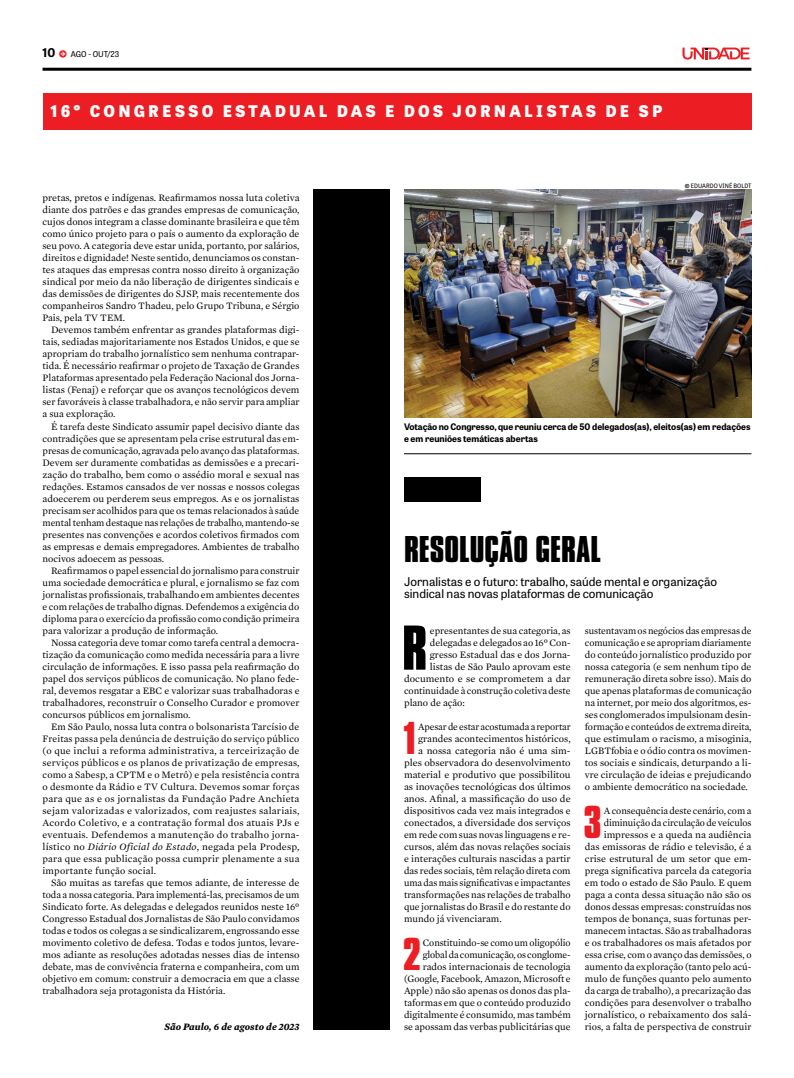
<style>
.page{position:relative;width:794px;height:1078px;background:#fff}
.page>*{position:absolute;margin:0;border:0;box-sizing:border-box;transform-origin:0 0}
.t1{font:700 54.3px "Compacta BT";color:#000}
.t2{font:700 39.6px "Compacta BT";color:#ed1d24}
.t3{font:700 32px "Compacta BT";color:#000}
.t4{font:800 16px "Tablet Gothic";letter-spacing:.2em;color:#fff}
.t5{font:12px/12px "Tablet Gothic";color:#000}
.t6{font:10px/12px "Mercury Text G1";color:#000;text-align:justify}
.t7{font:italic 700 10px "Mercury Text G1";color:#000}
.t8{font:700 9px/12px "Tablet Gothic";letter-spacing:-.005em;color:#000}
.t9{font:8px "Tablet Gothic";color:#000}
.t10{font:6px "Tablet Gothic";color:#000}
.s1{font-weight:700;font-size:12px}
.s2{font-family:"Mercury Text G1";font-size:10px;color:#ed1d24}
.s3{font-weight:700}
.s4{font-style:italic}
</style>
<div class="page">
<hr style="left:43px;top:68px;width:708px;height:3px;background:#000">
<svg style="left:682px;top:48px;width:67px;height:12px"></svg>
<div style="left:314px;top:189px;width:76px;height:840px;background:#000"></div>
<div style="left:43px;top:93px;width:708px;height:36px;background:#ed1d24"></div>
<img style="left:404px;top:189px;width:347px;height:228px">
<div style="left:404px;top:477px;width:76px;height:24px;background:#000"></div>
<hr style="left:404px;top:453px;width:347px;height:1px;background:#000">
<p class="t9" style="left:43px;top:49px;width:78px"><span class="s1">10</span> <span class="s2">•</span> AGO - OUT/23</p>
<h3 class="t4" style="left:50px;top:100px;width:613px">16º CONGRESSO ESTADUAL DAS E DOS JORNALISTAS DE SP</h3>
<p class="t10" style="left:685px;top:181px;width:68px"><span class="s3">©</span> EDUARDO VINÉ BOLDT</p>
<p class="t6" style="left:43px;top:191px;width:258px">pretas, pretos e indígenas. Reafirmamos nossa luta coletiva diante dos patrões e das grandes empresas de comunicação, cujos donos integram a classe dominante brasileira e que têm como único projeto para o país o aumento da exploração de seu povo. A categoria deve estar unida, portanto, por salários, direitos e dignidade! Neste sentido, denunciamos os constan&shy;tes ataques das empresas contra nosso direito à organização sindical por meio da não liberação de dirigentes sindicais e das demissões de dirigentes do SJSP, mais recentemente dos companheiros Sandro Thadeu, pelo Grupo Tribuna, e Sérgio Pais, pela TV TEM.</p>
<p class="t6" style="left:43px;top:323px;width:258px;text-indent:9px">Devemos também enfrentar as grandes plataformas digi&shy;tais, sediadas majoritariamente nos Estados Unidos, e que se apropriam do trabalho jornalístico sem nenhuma contrapar&shy;tida. É necessário reafirmar o projeto de Taxação de Grandes Plataformas apresentado pela Federação Nacional dos Jorna&shy;listas (Fenaj) e reforçar que os avanços tecnológicos devem ser favoráveis à classe trabalhadora, e não servir para ampliar a sua exploração.</p>
<p class="t6" style="left:43px;top:419px;width:258px;text-indent:9px">É tarefa deste Sindicato assumir papel decisivo diante das contradições que se apresentam pela crise estrutural das em&shy;presas de comunicação, agravada pelo avanço das plataformas.<br>Devem ser duramente combatidas as demissões e a precari&shy;zação do trabalho, bem como o assédio moral e sexual nas redações. Estamos cansados de ver nossas e nossos colegas adoecerem ou perderem seus empregos. As e os jornalistas precisam ser acolhidos para que os temas relacionados à saúde mental tenham destaque nas relações de trabalho, mantendo-se presentes nas convenções e acordos coletivos firmados com as empresas e demais empregadores. Ambientes de trabalho nocivos adoecem as pessoas.</p>
<p class="t6" style="left:43px;top:563px;width:259px;text-indent:9px">Reafirmamos o papel essencial do jornalismo para construir uma sociedade democrática e plural, e jornalismo se faz com jornalistas profissionais, trabalhando em ambientes decentes e com relações de trabalho dignas. Defendemos a exigência do diploma para o exercício da profissão como condição primeira para valorizar a produção de informação.</p>
<p class="t6" style="left:43px;top:635px;width:258px;text-indent:9px">Nossa categoria deve tomar como tarefa central a democra&shy;tização da comunicação como medida necessária para a livre circulação de informações. E isso passa pela reafirmação do papel dos serviços públicos de comunicação. No plano fede&shy;ral, devemos resgatar a EBC e valorizar suas trabalhadoras e trabalhadores, reconstruir o Conselho Curador e promover concursos públicos em jornalismo.</p>
<p class="t6" style="left:43px;top:719px;width:258px;text-indent:9px">Em São Paulo, nossa luta contra o bolsonarista Tarcísio de Freitas passa pela denúncia de destruição do serviço público (o que inclui a reforma administrativa, a terceirização de serviços públicos e os planos de privatização de empresas, como a Sabesp, a CPTM e o Metrô) e pela resistência contra o desmonte da Rádio e TV Cultura. Devemos somar forças para que as e os jornalistas da Fundação Padre Anchieta sejam valorizadas e valorizados, com reajustes salariais, Acordo Coletivo, e a contratação formal dos atuais PJs e eventuais. Defendemos a manutenção do trabalho jorna&shy;lístico no <span class="s4">Diário Oficial do Estado</span>, negada pela Prodesp, para que essa publicação possa cumprir plenamente a sua importante função social.</p>
<p class="t6" style="left:43px;top:875px;width:259px;text-indent:9px">São muitas as tarefas que temos adiante, de interesse de toda a nossa categoria. Para implementá-las, precisamos de um Sindicato forte. As delegadas e delegados reunidos neste 16º Congresso Estadual dos Jornalistas de São Paulo convidamos todas e todos os colegas a se sindicalizarem, engrossando esse movimento coletivo de defesa. Todas e todos juntos, levare&shy;mos adiante as resoluções adotadas nesses dias de intenso debate, mas de convivência fraterna e companheira, com um objetivo em comum: construir a democracia em que a classe trabalhadora seja protagonista da História.</p>
<p class="t7" style="left:164px;top:1018px;width:136px">São Paulo, 6 de agosto de 2023</p>
<p class="t8" style="left:404px;top:420px;width:348px">Votação no Congresso, que reuniu cerca de 50 delegados(as), eleitos(as) em redações e em reuniões temáticas abertas</p>
<h3 class="t3" style="left:404px;top:529px;width:199px">RESOLUÇÃO GERAL</h3>
<p class="t5" style="left:404px;top:574px;width:314px">Jornalistas e o futuro: trabalho, saúde mental e organização sindical nas novas plataformas de comunicação</p>
<h1 class="t1" style="left:402px;top:614px;width:27px">R</h1>
<p class="t6" style="left:430px;top:623px;width:142px">epresentantes de sua categoria, as</p>
<p class="t6" style="left:585px;top:623px;width:168px">sustentavam os negócios das empresas de comunicação e se apropriam diariamente do conteúdo jornalístico produzido por nossa categoria (e sem nenhum tipo de remuneração direta sobre isso). Mais do que apenas plataformas de comunicação na internet, por meio dos algoritmos, es&shy;ses conglomerados impulsionam desin&shy;formação e conteúdos de extrema direita, que estimulam o racismo, a misoginia, LGBTfobia e o ódio contra os movimen&shy;tos sociais e sindicais, deturpando a li&shy;vre circulação de ideias e prejudicando o ambiente democrático na sociedade.</p>
<h2 class="t2" style="left:583px;top:797px;width:20px">3</h2>
<p class="t6" style="left:430px;top:635px;width:142px">delegadas e delegados ao 16º Con-</p>
<p class="t6" style="left:430px;top:647px;width:142px">gresso Estadual das e dos Jorna-</p>
<p class="t6" style="left:430px;top:659px;width:142px">listas de São Paulo aprovam este</p>
<p class="t6" style="left:404px;top:671px;width:168px">documento e se comprometem a dar</p>
<p class="t6" style="left:404px;top:683px;width:168px">continuidade à construção coletiva deste</p>
<p class="t6" style="left:404px;top:695px;width:62px">plano de ação:</p>
<h2 class="t2" style="left:404px;top:713px;width:14px">1</h2>
<p class="t6" style="left:418px;top:719px;width:154px">Apesar de estar acostumada a reportar</p>
<p class="t6" style="left:418px;top:731px;width:154px">grandes acontecimentos históricos,</p>
<p class="t6" style="left:418px;top:743px;width:154px">a nossa categoria não é uma sim-</p>
<p class="t6" style="left:404px;top:755px;width:168px">ples observadora do desenvolvimento</p>
<p class="t6" style="left:404px;top:767px;width:168px">material e produtivo que possibilitou</p>
<p class="t6" style="left:404px;top:779px;width:168px">as inovações tecnológicas dos últimos</p>
<p class="t6" style="left:404px;top:791px;width:168px">anos. Afinal, a massificação do uso de</p>
<p class="t6" style="left:404px;top:803px;width:168px">dispositivos cada vez mais integrados e</p>
<p class="t6" style="left:404px;top:815px;width:168px">conectados, a diversidade dos serviços</p>
<p class="t6" style="left:404px;top:827px;width:168px">em rede com suas novas linguagens e re-</p>
<p class="t6" style="left:404px;top:839px;width:168px">cursos, além das novas relações sociais</p>
<p class="t6" style="left:404px;top:851px;width:168px">e interações culturais nascidas a partir</p>
<p class="t6" style="left:404px;top:863px;width:168px">das redes sociais, têm relação direta com</p>
<p class="t6" style="left:404px;top:875px;width:168px">uma das mais significativas e impactantes</p>
<p class="t6" style="left:404px;top:887px;width:168px">transformações nas relações de trabalho</p>
<p class="t6" style="left:404px;top:899px;width:168px">que jornalistas do Brasil e do restante do</p>
<p class="t6" style="left:404px;top:911px;width:99px">mundo já vivenciaram.</p>
<h2 class="t2" style="left:403px;top:929px;width:20px">2</h2>
<p class="t6" style="left:585px;top:803px;width:168px;text-align:right">A consequência deste cenário, com a diminuição da circulação de veículos impressos e a queda na audiência<br>das emissoras de rádio e televisão, é a crise estrutural de um setor que em&shy;prega significativa parcela da categoria em todo o estado de São Paulo. E quem paga a conta dessa situação não são os donos dessas empresas: construídas nos tempos de bonança, suas fortunas per&shy;manecem intactas. São as trabalhadoras e os trabalhadores os mais afetados por essa crise, com o avanço das demissões, o aumento da exploração (tanto pelo acú&shy;mulo de funções quanto pelo aumento da carga de trabalho), a precarização das condições para desenvolver o trabalho jornalístico, o rebaixamento dos salá&shy;rios, a falta de perspectiva de construir</p>
<p class="t6" style="left:404px;top:935px;width:168px;text-align:right">Constituindo-se como um oligopólio global da comunicação, os conglome&shy;rados internacionais de tecnologia (Google, Facebook, Amazon, Microsoft e Apple) não são apenas os donos das pla&shy;taformas em que o conteúdo produzido digitalmente é consumido, mas também se apossam das verbas publicitárias que</p>
</div>
